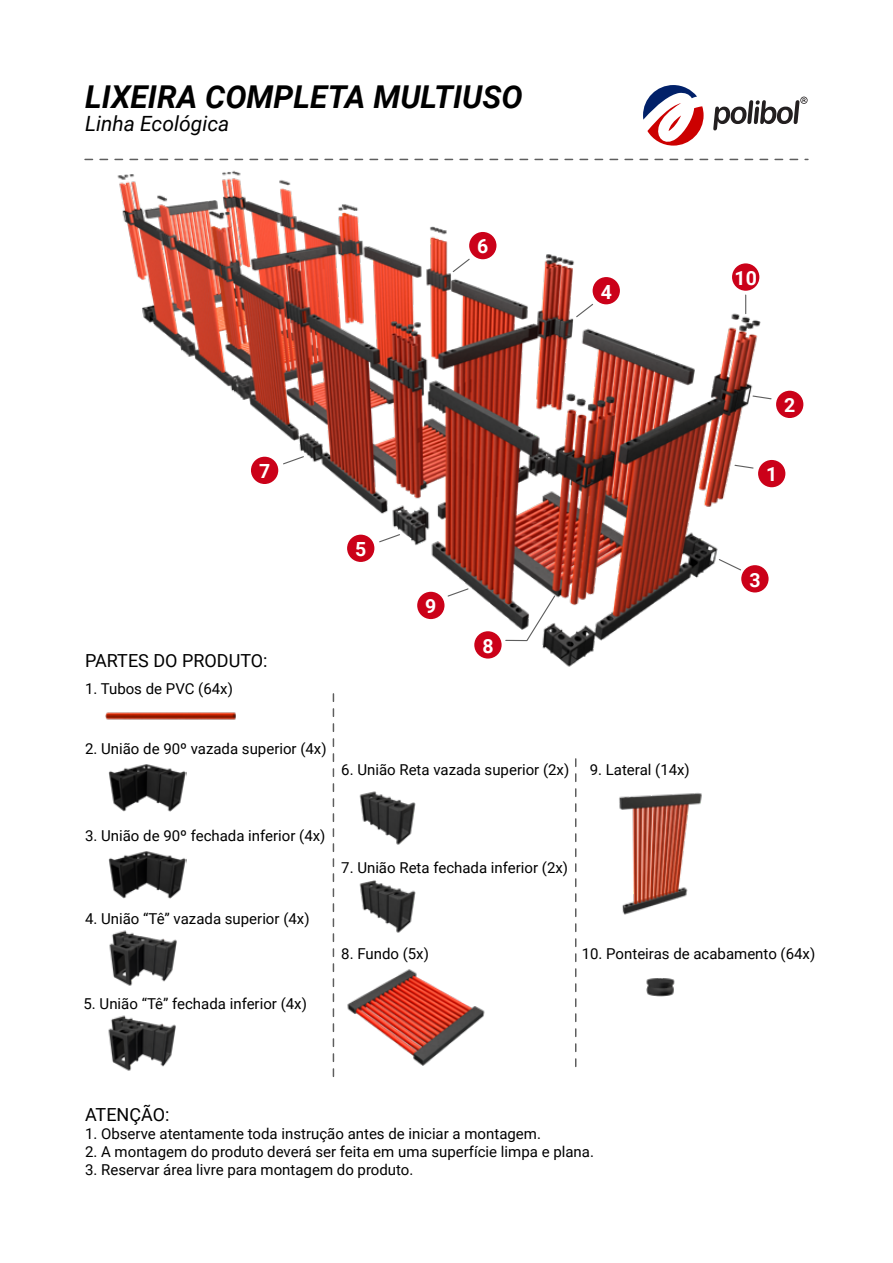
<style>
.page{position:relative;width:893px;height:1263px;background:#fff}
.page>*{position:absolute;margin:0;border:0;box-sizing:border-box;transform-origin:0 0}
.t1{font:italic 700 31.5px "Roboto";color:#000}
.t2{font:italic 21px "Roboto";color:#000}
.t3{font:700 19.5px "Roboto";color:#fff}
.t4{font:18px "Roboto";color:#000}
.t5{font:15px "Roboto";color:#000}
</style>
<div class="page">
<img style="left:85px;top:130px;width:719px;height:537px">
<img style="left:109px;top:930px;width:68px;height:56px">
<img style="left:108px;top:1015px;width:68px;height:56px">
<svg style="left:85px;top:159px;width:723px;height:1px"></svg>
<svg style="left:333px;top:693px;width:1px;height:383px"></svg>
<div style="left:474px;top:631px;width:28px;height:27px;background:#cb0119;border-radius:50%"></div>
<div style="left:417px;top:592px;width:27px;height:27px;background:#cb0119;border-radius:50%"></div>
<div style="left:593px;top:277px;width:27px;height:27px;background:#cb0119;border-radius:50%"></div>
<div style="left:758px;top:460px;width:27px;height:27px;background:#cb0119;border-radius:50%"></div>
<div style="left:741px;top:565px;width:28px;height:27px;background:#cb0119;border-radius:50%"></div>
<div style="left:732px;top:263px;width:27px;height:28px;background:#cb0119;border-radius:50%"></div>
<svg style="left:745px;top:295px;width:1px;height:19px"></svg>
<svg style="left:734px;top:464px;width:20px;height:5px"></svg>
<div style="left:776px;top:391px;width:27px;height:27px;background:#cb0119;border-radius:50%"></div>
<svg style="left:752px;top:395px;width:20px;height:5px"></svg>
<div style="left:347px;top:535px;width:27px;height:27px;background:#cb0119;border-radius:50%"></div>
<svg style="left:378px;top:533px;width:23px;height:10px"></svg>
<div style="left:251px;top:457px;width:27px;height:27px;background:#cb0119;border-radius:50%"></div>
<svg style="left:282px;top:455px;width:23px;height:10px"></svg>
<svg style="left:447px;top:587px;width:22px;height:10px"></svg>
<svg style="left:575px;top:303px;width:19px;height:15px"></svg>
<div style="left:469px;top:232px;width:27px;height:27px;background:#cb0119;border-radius:50%"></div>
<svg style="left:452px;top:258px;width:19px;height:15px"></svg>
<svg style="left:505px;top:594px;width:51px;height:48px"></svg>
<svg style="left:718px;top:558px;width:24px;height:13px"></svg>
<img style="left:105px;top:712px;width:131px;height:8px">
<svg style="left:643px;top:85px;width:61px;height:62px"></svg>
<svg style="left:713px;top:97px;width:95px;height:33px"></svg>
<img style="left:108px;top:851px;width:79px;height:48px">
<img style="left:108px;top:764px;width:79px;height:48px">
<img style="left:359px;top:880px;width:57px;height:53px">
<img style="left:359px;top:791px;width:57px;height:54px">
<img style="left:646px;top:978px;width:29px;height:19px">
<svg style="left:575px;top:758px;width:1px;height:308px"></svg>
<img style="left:619px;top:792px;width:83px;height:123px">
<img style="left:347px;top:969px;width:138px;height:97px">
<h1 class="t1" style="left:85px;top:75px;width:439px">LIXEIRA COMPLETA MULTIUSO</h1>
<h2 class="t2" style="left:85px;top:109px;width:146px">Linha Ecológica</h2>
<h3 class="t3" style="left:477px;top:233px;width:13px">6</h3>
<h3 class="t3" style="left:601px;top:278px;width:13px">4</h3>
<h3 class="t3" style="left:734px;top:264px;width:24px">10</h3>
<h3 class="t3" style="left:259px;top:458px;width:13px">7</h3>
<h3 class="t3" style="left:784px;top:392px;width:13px">2</h3>
<h3 class="t3" style="left:766px;top:461px;width:13px">1</h3>
<p class="t4" style="left:85px;top:648px;width:184px">PARTES DO PRODUTO:</p>
<p class="t5" style="left:85px;top:678px;width:149px">1. Tubos de PVC (64x)</p>
<h3 class="t3" style="left:355px;top:535px;width:13px">5</h3>
<h3 class="t3" style="left:425px;top:593px;width:13px">9</h3>
<h3 class="t3" style="left:482px;top:632px;width:13px">8</h3>
<p class="t5" style="left:85px;top:738px;width:243px">2. União de 90º vazada superior (4x)</p>
<p class="t5" style="left:341px;top:759px;width:230px">6. União Reta vazada superior (2x)</p>
<p class="t5" style="left:590px;top:759px;width:102px">9. Lateral (14x)</p>
<h3 class="t3" style="left:749px;top:566px;width:13px">3</h3>
<p class="t5" style="left:85px;top:825px;width:242px">3. União de 90º fechada inferior (4x)</p>
<p class="t5" style="left:85px;top:908px;width:226px">4. União “Tê” vazada superior (4x)</p>
<p class="t5" style="left:84px;top:993px;width:225px">5. União “Tê” fechada inferior (4x)</p>
<p class="t5" style="left:341px;top:857px;width:228px">7. União Reta fechada inferior (2x)</p>
<p class="t5" style="left:341px;top:943px;width:89px">8. Fundo (5x)</p>
<p class="t5" style="left:582px;top:943px;width:235px">10. Ponteiras de acabamento (64x)</p>
<p class="t4" style="left:85px;top:1102px;width:86px">ATENÇÃO:</p>
<p class="t5" style="left:85px;top:1123px;width:457px">1. Observe atentamente toda instrução antes de iniciar a montagem.</p>
<p class="t5" style="left:85px;top:1141px;width:510px">2. A montagem do produto deverá ser feita em uma superfície limpa e plana.</p>
<p class="t5" style="left:85px;top:1159px;width:330px">3. Reservar área livre para montagem do produto.</p>
</div>
